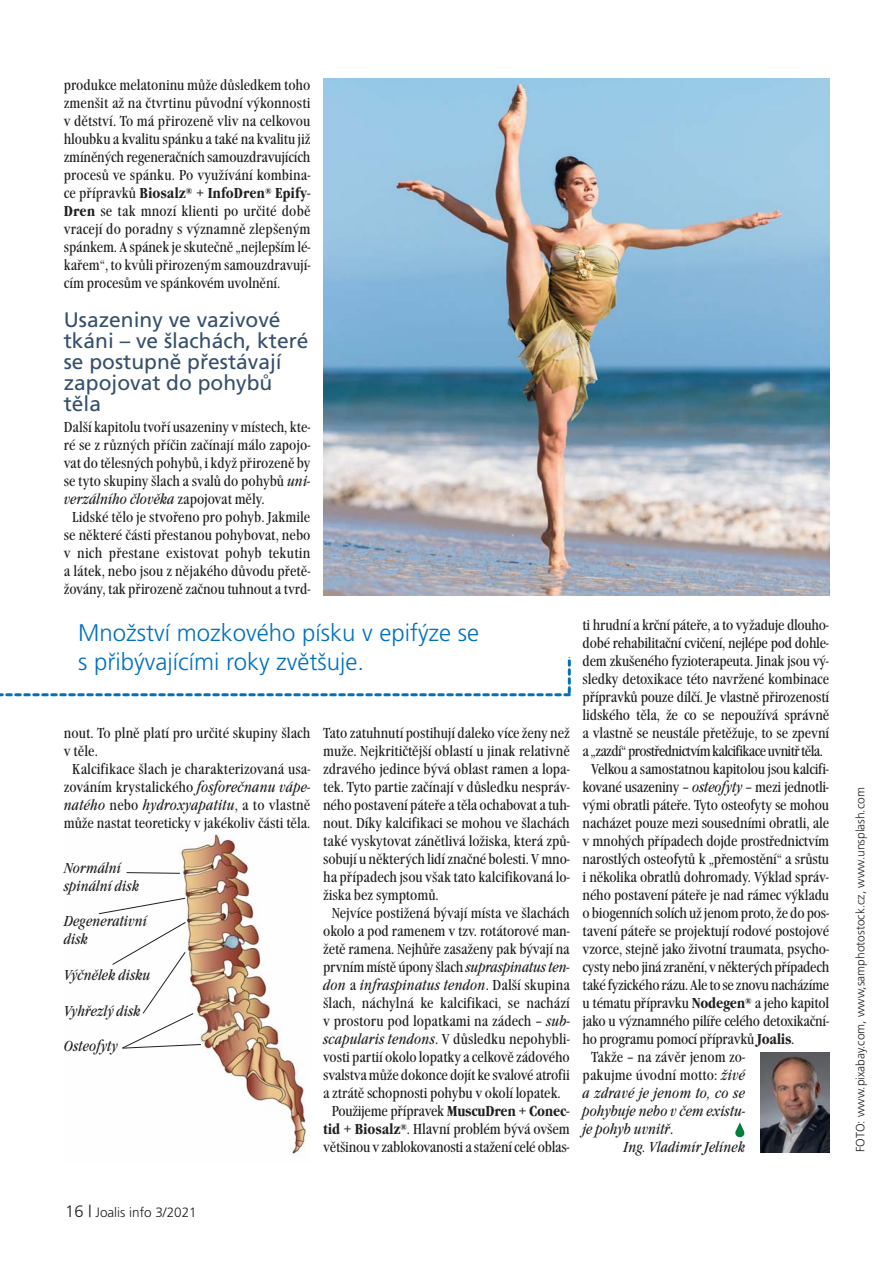
<style>
.page{position:relative;width:893px;height:1263px;background:#fff}
.page>*{position:absolute;margin:0;border:0;box-sizing:border-box;transform-origin:0 0}
.t1{font:300 24px/28.8px "Frutiger CE";color:#0071bc}
.t2{font:21px/21px "Frutiger CE";color:#364f6c}
.t3{font:condensed 15px/18px "Garamond Itc TCE";letter-spacing:-.005em;color:#231f20;text-align:justify}
.t4{font:italic condensed 15px/18px "Garamond Itc TCE";color:#231f20}
.t5{font:condensed 15px "Garamond Itc TCE";letter-spacing:-.04em;color:#231f20}
.t6{font:condensed 15px "Garamond Itc TCE";letter-spacing:.015em;color:#231f20}
.t7{font:300 13.5px "Frutiger CE";color:#231f20}
.t8{font:300 12px "Frutiger CE";color:#231f20}
.s1{font-weight:700}
.s2{font-style:italic}
.s3{font-style:normal}
.s4{font-size:16.5px}
</style>
<div class="page">
<img style="left:760px;top:1052px;width:69px;height:100px">
<svg style="left:735px;top:1122px;width:9px;height:15px"></svg>
<img style="left:323px;top:78px;width:506px;height:517px">
<svg style="left:0;top:657px;width:571px;height:39px"></svg>
<img style="left:99px;top:834px;width:207px;height:321px">
<svg style="left:126px;top:872px;width:55px;height:2px"></svg>
<svg style="left:98px;top:897px;width:88px;height:17px"></svg>
<svg style="left:112px;top:921px;width:90px;height:128px"></svg>
<p class="t3" style="left:64px;top:77px;width:248px">produkce melatoninu může důsledkem toho zmenšit až na čtvrtinu původní výkonnosti v dětství. To má přirozeně vliv na celkovou hloubku a kvalitu spánku a také na kvalitu již zmíněných regeneračních samouzdravujících procesů ve spánku. Po využívání kombina&shy;ce přípravků <span class="s1">Biosalz</span><sup>®</sup> <span class="s1">+ InfoDren</span><sup>®</sup> <span class="s1">Epify-Dren</span> se tak mnozí klienti po určité době vracejí do poradny s významně zlepšeným spánkem. A spánek je skutečně „nejlepším lé&shy;kařem“, to kvůli přirozeným samouzdravují&shy;cím procesům ve spánkovém uvolnění.</p>
<h2 class="t2" style="left:64px;top:311px;width:246px">Usazeniny ve vazivové tkáni – ve šlachách, které se postupně přestávají zapojovat do pohybů těla</h2>
<p class="t3" style="left:64px;top:419px;width:248px">Další kapitolu tvoří usazeniny v místech, kte-</p>
<p class="t3" style="left:64px;top:437px;width:248px">ré se z různých příčin začínají málo zapojo-</p>
<p class="t3" style="left:64px;top:455px;width:248px">vat do tělesných pohybů, i když přirozeně by</p>
<p class="t3" style="left:64px;top:473px;width:248px">se tyto skupiny šlach a svalů do pohybů <span class="s2">uni-</span></p>
<p class="t4" style="left:64px;top:491px;width:202px">verzálního člověka <span class="s3">zapojovat měly.</span></p>
<p class="t3" style="left:72px;top:509px;width:240px">Lidské tělo je stvořeno pro pohyb. Jakmile</p>
<p class="t3" style="left:64px;top:527px;width:248px">se některé části přestanou pohybovat, nebo</p>
<p class="t6" style="left:64px;top:547px;width:248px">v nich přestane existovat pohyb tekutin</p>
<p class="t3" style="left:64px;top:563px;width:248px">a látek, nebo jsou z nějakého důvodu přetě-</p>
<p class="t3" style="left:64px;top:581px;width:248px">žovány, tak přirozeně začnou tuhnout a tvrd-</p>
<h1 class="t1" style="left:78px;top:620px;width:402px">Množství mozkového písku v epifýze se s přibývajícími roky zvětšuje.</h1>
<p class="t3" style="left:64px;top:725px;width:248px">nout. To plně platí pro určité skupiny šlach</p>
<p class="t3" style="left:64px;top:743px;width:36px">v těle.</p>
<p class="t3" style="left:72px;top:761px;width:240px">Kalcifikace šlach je charakterizovaná usa-</p>
<p class="t3" style="left:64px;top:779px;width:248px">zováním krystalického <span class="s2">fosforečnanu vápe-</span></p>
<p class="t4" style="left:64px;top:797px;width:248px">natého <span class="s3">nebo</span> hydroxyapatitu<span class="s3">, a to vlastně</span></p>
<p class="t3" style="left:64px;top:815px;width:248px">může nastat teoreticky v jakékoliv části těla.</p>
<p class="t4" style="left:64px;top:860px;width:77px">Normální spinální disk</p>
<p class="t4" style="left:64px;top:914px;width:85px">Degenerativní disk</p>
<p class="t4" style="left:64px;top:967px;width:88px">Výčnělek disku</p>
<p class="t4" style="left:64px;top:1003px;width:78px">Vyhřezlý disk</p>
<p class="t4" style="left:64px;top:1039px;width:56px">Osteofyty</p>
<p class="t3" style="left:323px;top:725px;width:248px">Tato zatuhnutí postihují daleko více ženy než</p>
<p class="t3" style="left:323px;top:743px;width:248px">muže. Nejkritičtější oblastí u jinak relativně</p>
<p class="t3" style="left:323px;top:761px;width:248px">zdravého jedince bývá oblast ramen a lopa-</p>
<p class="t3" style="left:323px;top:779px;width:248px">tek. Tyto partie začínají v důsledku nespráv-</p>
<p class="t3" style="left:323px;top:797px;width:248px">ného postavení páteře a těla ochabovat a tuh-</p>
<p class="t3" style="left:323px;top:815px;width:248px">nout. Díky kalcifikaci se mohou ve šlachách</p>
<p class="t3" style="left:323px;top:833px;width:248px">také vyskytovat zánětlivá ložiska, která způ-</p>
<p class="t3" style="left:323px;top:851px;width:248px">sobují u některých lidí značné bolesti. V mno-</p>
<p class="t3" style="left:323px;top:869px;width:248px">ha případech jsou však tato kalcifikovaná lo-</p>
<p class="t3" style="left:323px;top:887px;width:117px">žiska bez symptomů.</p>
<p class="t3" style="left:332px;top:905px;width:240px">Nejvíce postižená bývají místa ve šlachách</p>
<p class="t3" style="left:323px;top:923px;width:248px">okolo a pod ramenem v tzv. rotátorové man-</p>
<p class="t3" style="left:323px;top:941px;width:248px">žetě ramena. Nejhůře zasaženy pak bývají na</p>
<p class="t3" style="left:323px;top:959px;width:248px">prvním místě úpony šlach <span class="s2">supraspinatus ten-</span></p>
<p class="t4" style="left:323px;top:977px;width:248px">don <span class="s3">a</span> infraspinatus tendon<span class="s3">. Další skupina</span></p>
<p class="t3" style="left:323px;top:995px;width:248px">šlach, náchylná ke kalcifikaci, se nachází</p>
<p class="t3" style="left:323px;top:1013px;width:248px">v prostoru pod lopatkami na zádech – <span class="s2">sub-</span></p>
<p class="t3" style="left:323px;top:1031px;width:248px"><span class="s2">scapularis tendons</span>. V důsledku nepohybli-</p>
<p class="t3" style="left:323px;top:1049px;width:248px">vosti partií okolo lopatky a celkově zádového</p>
<p class="t3" style="left:323px;top:1067px;width:248px">svalstva může dokonce dojít ke svalové atrofii</p>
<p class="t3" style="left:323px;top:1085px;width:239px">a ztrátě schopnosti pohybu v okolí lopatek.</p>
<p class="t3" style="left:332px;top:1103px;width:239px">Použijeme přípravek <span class="s1">MuscuDren + Conec-</span></p>
<p class="t3" style="left:323px;top:1121px;width:248px"><span class="s1">tid + Biosalz</span><sup>®</sup>. Hlavní problém bývá ovšem</p>
<p class="t3" style="left:323px;top:1139px;width:248px">většinou v zablokovanosti a stažení celé oblas-</p>
<p class="t3" style="left:583px;top:617px;width:248px">ti hrudní a krční páteře, a to vyžaduje dlouho-</p>
<p class="t3" style="left:583px;top:635px;width:248px">dobé rehabilitační cvičení, nejlépe pod dohle-</p>
<p class="t3" style="left:583px;top:653px;width:248px">dem zkušeného fyzioterapeuta. Jinak jsou vý-</p>
<p class="t3" style="left:583px;top:671px;width:248px">sledky detoxikace této navržené kombinace</p>
<p class="t3" style="left:583px;top:689px;width:248px">přípravků pouze dílčí. Je vlastně přirozeností</p>
<p class="t3" style="left:583px;top:707px;width:248px">lidského těla, že co se nepoužívá správně</p>
<p class="t3" style="left:583px;top:725px;width:248px">a vlastně se neustále přetěžuje, to se zpevní</p>
<p class="t5" style="left:583px;top:745px;width:242px">a „zazdí“ prostřednictvím kalcifikace uvnitř těla.</p>
<p class="t3" style="left:591px;top:761px;width:239px">Velkou a samostatnou kapitolou jsou kalcifi-</p>
<p class="t3" style="left:583px;top:779px;width:248px">kované usazeniny – <span class="s2">osteofyty</span> – mezi jednotli-</p>
<p class="t3" style="left:583px;top:797px;width:248px">vými obratli páteře. Tyto osteofyty se mohou</p>
<p class="t3" style="left:583px;top:815px;width:248px">nacházet pouze mezi sousedními obratli, ale</p>
<p class="t3" style="left:583px;top:833px;width:248px">v mnohých případech dojde prostřednictvím</p>
<p class="t3" style="left:583px;top:851px;width:248px">narostlých osteofytů k „přemostění“ a srůstu</p>
<p class="t3" style="left:583px;top:869px;width:248px">i několika obratlů dohromady. Výklad správ-</p>
<p class="t3" style="left:583px;top:887px;width:248px">ného postavení páteře je nad rámec výkladu</p>
<p class="t3" style="left:583px;top:905px;width:248px">o biogenních solích už jenom proto, že do pos-</p>
<p class="t3" style="left:583px;top:923px;width:248px">tavení páteře se projektují rodové postojové</p>
<p class="t3" style="left:583px;top:941px;width:248px">vzorce, stejně jako životní traumata, psycho-</p>
<p class="t3" style="left:583px;top:959px;width:248px">cysty nebo jiná zranění, v některých případech</p>
<p class="t3" style="left:583px;top:977px;width:248px">také fyzického rázu. Ale to se znovu nacházíme</p>
<p class="t3" style="left:583px;top:995px;width:248px">u tématu přípravku <span class="s1">Nodegen</span><sup>®</sup> a jeho kapitol</p>
<p class="t3" style="left:583px;top:1013px;width:248px">jako u významného pilíře celého detoxikační-</p>
<p class="t3" style="left:583px;top:1031px;width:213px">ho programu pomocí přípravků <span class="s1">Joalis</span>.</p>
<p class="t3" style="left:591px;top:1049px;width:156px">Takže – na závěr jenom zo-</p>
<p class="t3" style="left:583px;top:1067px;width:164px">pakujme úvodní motto: <span class="s2">živé</span></p>
<p class="t4" style="left:583px;top:1085px;width:164px">a zdravé je jenom to, co se</p>
<p class="t4" style="left:583px;top:1103px;width:164px">pohybuje nebo v čem existu-</p>
<p class="t4" style="left:583px;top:1121px;width:92px">je pohyb uvnitř<span class="s3">.</span></p>
<p class="t4" style="left:623px;top:1139px;width:123px">Ing. Vladimír Jelínek</p>
<p class="t7" style="left:65px;top:1207px;width:133px"><span class="s4">16 |</span> Joalis info 3/2021</p>
<p class="t8" style="left:855px;top:1152px;width:367px;rotate:-90deg">FOTO: www.pixabay.com, www,samphotostock.cz, www.unsplash.com</p>
</div>
